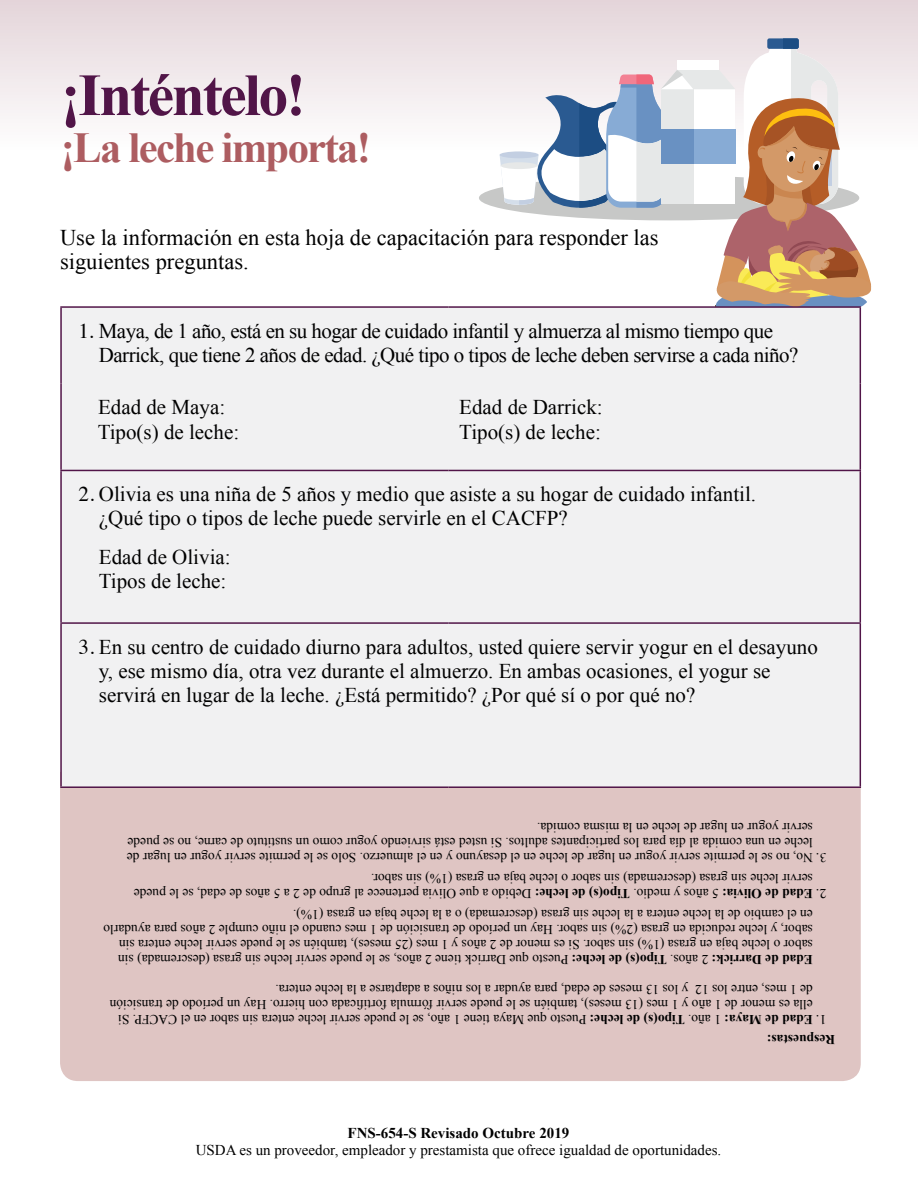
<style>
.page{position:relative;width:918px;height:1188px;background:#fff}
.page>*{position:absolute;margin:0;border:0;box-sizing:border-box;transform-origin:0 0}
.t1{font:700 59.85px "Times New Roman";letter-spacing:-.04em;color:#511548}
.t2{font:700 42.75px "Times New Roman";letter-spacing:-.04em;color:#ad5d61}
.t3{font:22.5px/24px "Times New Roman";color:#000}
.t4{font:21px/24px "Times New Roman";color:#000}
.t5{font:21px/24px "Times New Roman";letter-spacing:-.025em;color:#000}
.t6{font:15px "Times New Roman";color:#000}
.t7{font:700 15px "Times New Roman";color:#000}
.t8{font:13.5px/15px "Times New Roman";color:#000}
.t9{font:700 13.5px "Times New Roman";color:#000}
.s1{font-family:"Times"}
.s2{font-weight:700}
</style>
<div class="page">
<div style="left:0;top:0;width:918px;height:159px;background:linear-gradient(to bottom,#e4d4d9,#fff)"></div>
<div style="left:60px;top:788px;width:801px;height:293px;background:#dfc5c3"></div>
<svg style="left:500px;top:38px;width:371px;height:271px"></svg>
<div style="left:62px;top:308px;width:798px;height:478px;background:#f1f1f2"></div>
<hr style="left:860px;top:308px;width:1px;height:75px;background:#511548">
<hr style="left:860px;top:471px;width:1px;height:151px;background:#511548">
<hr style="left:860px;top:624px;width:1px;height:162px;background:#511548">
<hr style="left:60px;top:471px;width:2px;height:151px;background:#511548">
<hr style="left:60px;top:622px;width:388px;height:2px;background:#511548">
<hr style="left:60px;top:624px;width:2px;height:162px;background:#511548">
<hr style="left:448px;top:622px;width:413px;height:2px;background:#511548">
<hr style="left:60px;top:786px;width:388px;height:2px;background:#511548">
<hr style="left:448px;top:786px;width:413px;height:2px;background:#511548">
<hr style="left:60px;top:306px;width:388px;height:2px;background:#511548">
<hr style="left:60px;top:308px;width:2px;height:75px;background:#511548">
<hr style="left:448px;top:306px;width:413px;height:2px;background:#511548">
<hr style="left:60px;top:383px;width:2px;height:87px;background:#511548">
<hr style="left:860px;top:383px;width:1px;height:87px;background:#511548">
<hr style="left:60px;top:470px;width:388px;height:1px;background:#511548">
<hr style="left:448px;top:470px;width:413px;height:1px;background:#511548">
<h2 class="t1" style="left:61px;top:54px;width:247px">¡Inténtelo!</h2>
<h3 class="t2" style="left:61px;top:118px;width:312px">¡La leche importa!</h3>
<p class="t3" style="left:60px;top:225px;width:600px">Use la información en esta hoja de capacitación para responder las siguientes preguntas.</p>
<p class="t5" style="left:99px;top:318px;width:701px;text-indent:-20px"><span class="s1">1.</span> Maya, de 1 año, está en su hogar de cuidado infantil y almuerza al mismo tiempo que<br>Darrick, que tiene 2 años de edad. ¿Qué tipo o tipos de leche deben servirse a cada niño?</p>
<p class="t4" style="left:98px;top:395px;width:129px">Edad de Maya:</p>
<p class="t4" style="left:98px;top:420px;width:143px">Tipo(s) de leche:</p>
<p class="t4" style="left:459px;top:395px;width:145px">Edad de Darrick:</p>
<p class="t4" style="left:459px;top:420px;width:143px">Tipo(s) de leche:</p>
<p class="t4" style="left:99px;top:482px;width:659px;text-indent:-20px"><span class="s1">2.</span> Olivia es una niña de 5 años y medio que asiste a su hogar de cuidado infantil. ¿Qué tipo o tipos de leche puede servirle en el CACFP?</p>
<p class="t4" style="left:99px;top:545px;width:133px">Edad de Olivia:</p>
<p class="t4" style="left:99px;top:569px;width:129px">Tipos de leche:</p>
<p class="t4" style="left:99px;top:634px;width:721px;text-indent:-20px"><span class="s1">3.</span> En su centro de cuidado diurno para adultos, usted quiere servir yogur en el desayuno y, ese mismo día, otra vez durante el almuerzo. En ambas ocasiones, el yogur se servirá en lugar de la leche. ¿Está permitido? ¿Por qué sí o por qué no?</p>
<p class="t8" style="left:813px;top:866px;width:688px;text-align:justify;text-indent:-14px;rotate:-180deg"><span class="s1">3.</span> No, no se le permite servir yogur en lugar de leche en el desayuno y en el almuerzo. Solo se le permite servir yogur en lugar de leche en una comida al día para los participantes adultos. Si usted está sirviendo yogur como un sustituto de carne, no se puede servir yogur en lugar de leche en la misma comida.</p>
<p class="t8" style="left:813px;top:901px;width:681px;text-indent:-14px;rotate:-180deg"><span class="s1">2.</span> <span class="s2">Edad de Olivia:</span> 5 años y medio. <span class="s2">Tipo(s) de leche:</span> Debido a que Olivia pertenece al grupo de 2 a 5 años de edad, se le puede servir leche sin grasa (descremada) sin sabor o leche baja en grasa (1%) sin sabor.</p>
<p class="t8" style="left:813px;top:967px;width:711px;rotate:-180deg"><span class="s2">Edad de Darrick:</span> 2 años. <span class="s2">Tipo(s) de leche:</span> Puesto que Darrick tiene 2 años, se le puede servir leche sin grasa (descremada) sin sabor o leche baja en grasa (1%) sin sabor. Si es menor de 2 años y 1 mes (25 meses), también se le puede servir leche entera sin sabor, y leche reducida en grasa (2%) sin sabor. Hay un período de transición de 1 mes cuando el niño cumple 2 años para ayudarlo en el cambio de la leche entera a la leche sin grasa (descremada) o a la leche baja en grasa (1%).</p>
<p class="t8" style="left:813px;top:1027px;width:705px;text-indent:-14px;rotate:-180deg"><span class="s1">1.</span> <span class="s2">Edad de Maya:</span> 1 año. <span class="s2">Tipo(s) de leche:</span> Puesto que Maya tiene 1 año, se le puede servir leche entera sin sabor en el CACFP. Si ella es menor de 1 año y 1 mes (13 meses), también se le puede servir fórmula fortificada con hierro. Hay un período de transición de 1 mes, entre los 12 y los 13 meses de edad, para ayudar a los niños a adaptarse a la leche entera.</p>
<p class="t7" style="left:348px;top:1123px;width:223px">FNS-654-S Revisado Octubre 2019</p>
<p class="t6" style="left:196px;top:1140px;width:527px">USDA es un proveedor, empleador y prestamista que ofrece igualdad de oportunidades.</p>
<h2 class="t9" style="left:835px;top:1049px;width:70px;rotate:-180deg">Respuestas:</h2>
</div>
